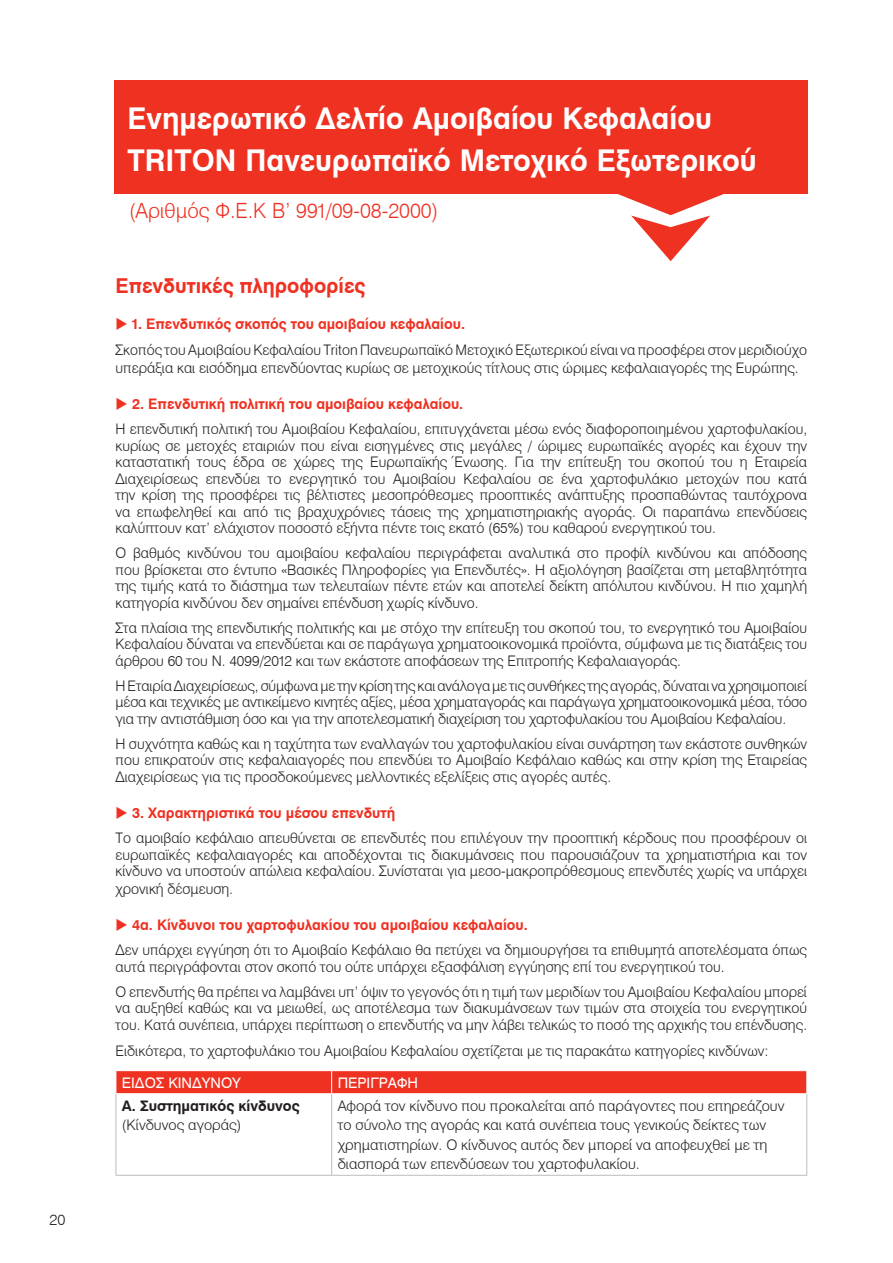
<style>
.page{position:relative;width:893px;height:1263px;background:#fff}
.page>*{position:absolute;margin:0;border:0;box-sizing:border-box;transform-origin:0 0}
.t1{font:700 30px/42px "Swiss 721 Greek BT";color:#fff}
.t2{font:300 21px "Swiss 721 Greek BT";color:#ef3122}
.t3{font:700 20.55px "Swiss 721 Greek BT";color:#ef3122}
.t4{font:300 15px "Swiss 721 Greek BT";color:#231f20}
.t5{font:300 14.55px/16.5px "Swiss 721 Greek BT";color:#231f20}
.t6{font:14.55px "Swiss 721 Greek BT";color:#fff}
.t7{font:700 14.55px "Swiss 721 Greek BT";color:#231f20}
.s1{color:#ef3122}
.s2{font-weight:700;color:#ef3122}
</style>
<div class="page">
<div style="left:115px;top:80px;width:693px;height:114px;background:#ef3122"></div>
<svg style="left:618px;top:194px;width:106px;height:67px"></svg>
<div style="left:116px;top:1071px;width:691px;height:22px;background:#ef3122"></div>
<hr style="left:116px;top:1094px;width:1px;height:81px;background:#bcbdc0">
<hr style="left:331px;top:1094px;width:1px;height:81px;background:#bcbdc0">
<hr style="left:806px;top:1094px;width:1px;height:81px;background:#bcbdc0">
<hr style="left:116px;top:1175px;width:216px;height:1px;background:#bcbdc0">
<hr style="left:332px;top:1175px;width:475px;height:1px;background:#bcbdc0">
<p class="t4" style="left:49px;top:1212px;width:17px">20</p>
<h1 class="t1" style="left:128px;top:98px;width:631px">Ενημερωτικό Δελτίο Αμοιβαίου Κεφαλαίου<br>TRITON Πανευρωπαϊκό Μετοχικό Εξωτερικού</h1>
<h2 class="t2" style="left:129px;top:199px;width:310px">(Αριθμός Φ.Ε.Κ Β’ 991/09-08-2000)</h2>
<h3 class="t3" style="left:116px;top:274px;width:252px">Επενδυτικές πληροφορίες</h3>
<p class="t5" style="left:116px;top:311px;width:693px;line-height:26px"><span class="s1">◆</span> <span class="s2">1. Επενδυτικός σκοπός του αμοιβαίου κεφαλαίου.<br></span>Σκοπός του Αμοιβαίου Κεφαλαίου Triton Πανευρωπαϊκό Μετοχικό Εξωτερικού είναι να προσφέρει στον μεριδιούχο</p>
<p class="t5" style="left:116px;top:360px;width:685px">υπεράξια και εισόδημα επενδύοντας κυρίως σε μετοχικούς τίτλους στις ώριμες κεφαλαιαγορές της Ευρώπης.</p>
<p class="t5" style="left:116px;top:392px;width:693px;line-height:25px"><span class="s1">◆</span> <span class="s2">2. Επενδυτική πολιτική του αμοιβαίου κεφαλαίου.<br></span>Η επενδυτική πολιτική του Αμοιβαίου Κεφαλαίου, επιτυγχάνεται μέσω ενός διαφοροποιημένου χαρτοφυλακίου,</p>
<p class="t5" style="left:116px;top:438px;width:693px;text-align:justify">κυρίως σε μετοχές εταιριών που είναι εισηγμένες στις μεγάλες / ώριμες ευρωπαϊκές αγορές και έχουν την καταστατική τους έδρα σε χώρες της Ευρωπαϊκής Ένωσης. Για την επίτευξη του σκοπού του η Εταιρεία Διαχειρίσεως επενδύει το ενεργητικό του Αμοιβαίου Κεφαλαίου σε ένα χαρτοφυλάκιο μετοχών που κατά την κρίση της προσφέρει τις βέλτιστες μεσοπρόθεσμες προοπτικές ανάπτυξης προσπαθώντας ταυτόχρονα να επωφεληθεί και από τις βραχυχρόνιες τάσεις της χρηματιστηριακής αγοράς. Oι παραπάνω επενδύσεις καλύπτουν κατ’ ελάχιστον ποσοστό εξήντα πέντε τοις εκατό (65%) του καθαρού ενεργητικού του.</p>
<p class="t5" style="left:116px;top:545px;width:693px;text-align:justify">Ο βαθμός κινδύνου του αμοιβαίου κεφαλαίου περιγράφεται αναλυτικά στο προφίλ κινδύνου και απόδοσης που βρίσκεται στο έντυπο «Βασικές Πληροφορίες για Επενδυτές». Η αξιολόγηση βασίζεται στη μεταβλητότητα της τιμής κατά το διάστημα των τελευταίων πέντε ετών και αποτελεί δείκτη απόλυτου κινδύνου. Η πιο χαμηλή κατηγορία κινδύνου δεν σημαίνει επένδυση χωρίς κίνδυνο.</p>
<p class="t5" style="left:116px;top:620px;width:693px;text-align:justify">Στα πλαίσια της επενδυτικής πολιτικής και με στόχο την επίτευξη του σκοπού του, το ενεργητικό του Αμοιβαίου Κεφαλαίου δύναται να επενδύεται και σε παράγωγα χρηματοοικονομικά προϊόντα, σύμφωνα με τις διατάξεις του άρθρου 60 του Ν. 4099/2012 και των εκάστοτε αποφάσεων της Επιτροπής Κεφαλαιαγοράς.</p>
<p class="t5" style="left:116px;top:678px;width:693px;text-align:justify">ΗΕταιρίαΔιαχειρίσεως,σύμφωναμε την κρίση της καιανάλογαμε τιςσυνθήκες τηςαγοράς,δύναται ναχρησιμοποιεί μέσα και τεχνικές με αντικείμενο κινητές αξίες, μέσα χρηματαγοράς και παράγωγα χρηματοοικονομικά μέσα, τόσο για την αντιστάθμιση όσο και για την αποτελεσματική διαχείριση του χαρτοφυλακίου του Αμοιβαίου Κεφαλαίου.</p>
<p class="t5" style="left:115px;top:736px;width:693px;text-align:justify">Η συχνότητα καθώς και η ταχύτητα των εναλλαγών του χαρτοφυλακίου είναι συνάρτηση των εκάστοτε συνθηκών που επικρατούν στις κεφαλαιαγορές που επενδύει το Αμοιβαίο Κεφάλαιο καθώς και στην κρίση της Εταιρείας Διαχειρίσεως για τις προσδοκούμενες μελλοντικές εξελίξεις στις αγορές αυτές.</p>
<p class="t5" style="left:115px;top:801px;width:693px;line-height:25px"><span class="s1">◆</span> <span class="s2">3. Χαρακτηριστικά του μέσου επενδυτή<br></span>Το αμοιβαίο κεφάλαιο απευθύνεται σε επενδυτές που επιλέγουν την προοπτική κέρδους που προσφέρουν οι</p>
<p class="t5" style="left:116px;top:846px;width:693px;line-height:17px;text-align:justify">ευρωπαϊκές κεφαλαιαγορές και αποδέχονται τις διακυμάνσεις που παρουσιάζουν τα χρηματιστήρια και τον κίνδυνο να υποστούν απώλεια κεφαλαίου. Συνίσταται για μεσο-μακροπρόθεσμους επενδυτές χωρίς να υπάρχει χρονική δέσμευση.</p>
<p class="t5" style="left:116px;top:913px;width:693px;line-height:25px"><span class="s1">◆</span> <span class="s2">4α. Κίνδυνοι του χαρτοφυλακίου του αμοιβαίου κεφαλαίου.<br></span>Δεν υπάρχει εγγύηση ότι το Αμοιβαίο Κεφάλαιο θα πετύχει να δημιουργήσει τα επιθυμητά αποτελέσματα όπως</p>
<p class="t5" style="left:116px;top:954px;width:693px;line-height:25px">αυτά περιγράφονται στον σκοπό του ούτε υπάρχει εξασφάλιση εγγύησης επί του ενεργητικού του.<br>O επενδυτής θα πρέπει να λαμβάνει υπ’ όψιν το γεγονός ότι η τιμή των μεριδίων του Αμοιβαίου Κεφαλαίου μπορεί</p>
<p class="t5" style="left:115px;top:1000px;width:693px">να αυξηθεί καθώς και να μειωθεί, ως αποτέλεσμα των διακυμάνσεων των τιμών στα στοιχεία του ενεργητικού του. Κατά συνέπεια, υπάρχει περίπτωση ο επενδυτής να μην λάβει τελικώς το ποσό της αρχικής του επένδυσης.</p>
<p class="t5" style="left:115px;top:1042px;width:655px">Ειδικότερα, το χαρτοφυλάκιο του Αμοιβαίου Κεφαλαίου σχετίζεται με τις παρακάτω κατηγορίες κινδύνων:</p>
<p class="t6" style="left:122px;top:1074px;width:121px">ΕΙΔOΣ ΚΙΝΔΥΝOΥ</p>
<p class="t6" style="left:338px;top:1074px;width:82px">ΠΕΡΙΓΡΑΦΗ</p>
<p class="t7" style="left:122px;top:1097px;width:179px">Α. Συστηματικός κίνδυνος</p>
<p class="t5" style="left:122px;top:1117px;width:121px">(Kίνδυνος αγοράς)</p>
<p class="t5" style="left:338px;top:1096px;width:448px;line-height:19.5px">Αφορά τον κίνδυνο που προκαλείται από παράγοντες που επηρεάζουν το σύνολο της αγοράς και κατά συνέπεια τους γενικούς δείκτες των χρηματιστηρίων. O κίνδυνος αυτός δεν μπορεί να αποφευχθεί με τη διασπορά των επενδύσεων του χαρτοφυλακίου.</p>
</div>
